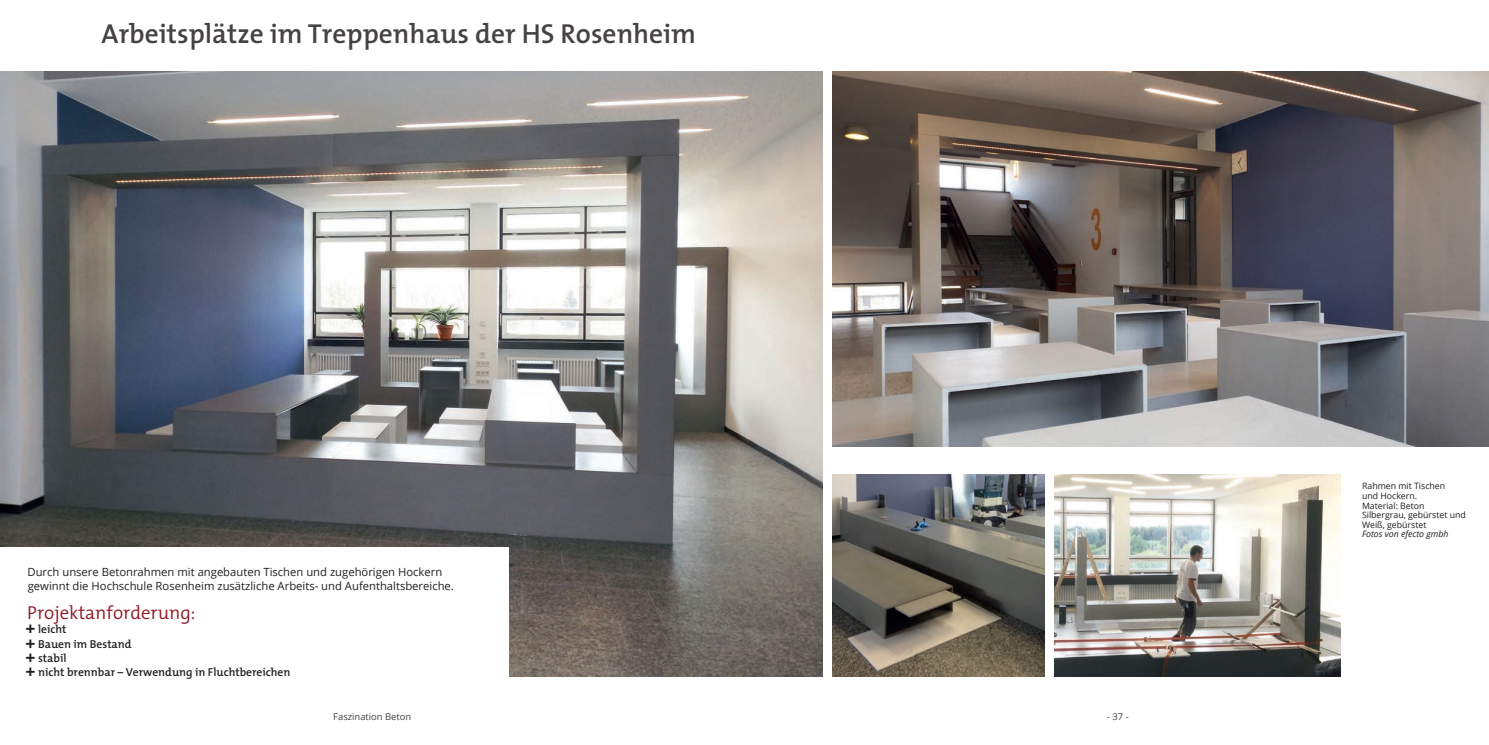
<style>
.page{position:relative;width:1489px;height:745px;background:#fff}
.page>*{position:absolute;margin:0;border:0;box-sizing:border-box;transform-origin:0 0}
.t1{font:600 27.5px "The Mix";color:#454241}
.t2{font:300 18.75px "The Mix";color:#8f1622}
.t3{font:600 11.5px/14.4px "The Mix";color:#231f20}
.t4{font:11.25px/14.4px "Open Sans";color:#231f20}
.t5{font:9.38px "Open Sans";color:#454241}
.t6{font:8.75px/9.6px "Open Sans";color:#231f20}
.t7{font:italic 8.75px "Open Sans";color:#231f20}
.s1{font-family:"Open Sans";font-weight:700;font-size:17.5px}
</style>
<div class="page">
<img style="left:1054px;top:474px;width:286px;height:202px">
<img style="left:0;top:72px;width:822px;height:604px">
<img style="left:832px;top:72px;width:656px;height:374px">
<img style="left:832px;top:474px;width:212px;height:202px">
<div style="left:0;top:546px;width:508px;height:161px;background:#fff"></div>
<h1 class="t1" style="left:102px;top:11px;width:596px">Arbeitsplätze im Treppenhaus der HS Rosenheim</h1>
<p class="t4" style="left:28px;top:563px;width:428px">Durch unsere Betonrahmen mit angebauten Tischen und zugehörigen Hockern gewinnt die Hochschule Rosenheim zusätzliche Arbeits- und Aufenthaltsbereiche.</p>
<h2 class="t2" style="left:27px;top:596px;width:170px">Projektanforderung:</h2>
<p class="t3" style="left:26px;top:621px;width:266px"><span class="s1">+</span> leicht<br><span class="s1">+</span> Bauen im Bestand<br><span class="s1">+</span> stabil<br><span class="s1">+</span> nicht brennbar – Verwendung in Fluchtbereichen</p>
<p class="t5" style="left:333px;top:709px;width:79px">Faszination Beton</p>
<p class="t5" style="left:1107px;top:709px;width:23px">- 37 -</p>
<p class="t6" style="left:1361px;top:481px;width:105px">Rahmen mit Tischen<br>und Hockern.<br>Material: Beton<br>Silbergrau, gebürstet und<br>Weiß, gebürstet</p>
<p class="t7" style="left:1361px;top:527px;width:88px">Fotos von efecto gmbh</p>
</div>
